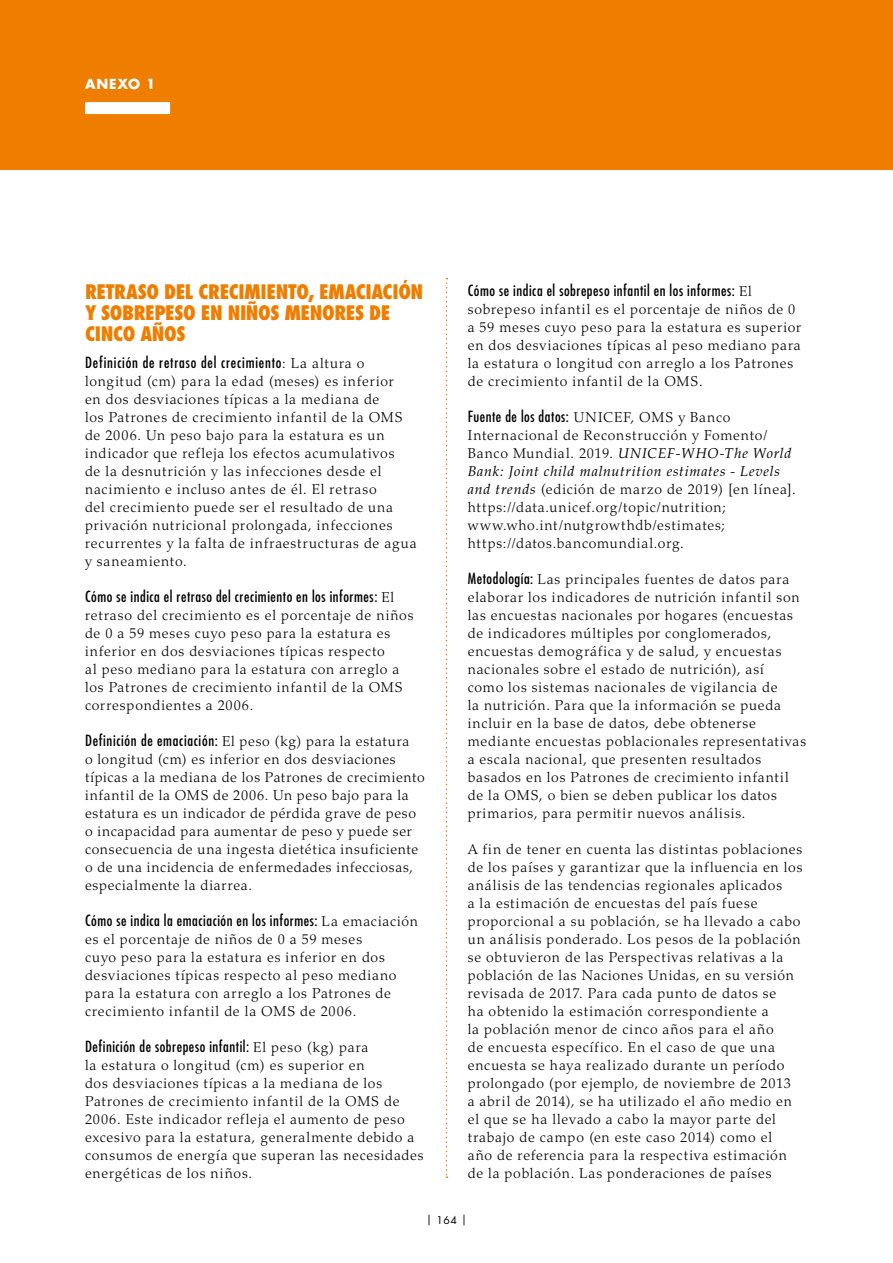
<style>
.page{position:relative;width:893px;height:1263px;background:#fff}
.page>*{position:absolute;margin:0;border:0;box-sizing:border-box;transform-origin:0 0}
.Heading2bis{font:800 condensed 19.5px/21px "Futura Std";letter-spacing:-.02em;color:#ef7d00}
.NewPara1_OK{font:condensed 15px "Futura Std";letter-spacing:.035em;color:#000}
.NewPara1_OK-2{font:condensed 15px "Futura Std";letter-spacing:.055em;color:#000}
.NewPara1_OK-3{font:300 14.25px/18px "Palatino LT Std";letter-spacing:.055em;color:#000}
.t1{font:700 13.5px "Futura Std";letter-spacing:.06em;color:#fff}
.t2{font:10.5px "Futura Std";color:#000}
.s1{font-family:"Palatino LT Std";font-weight:300;font-stretch:normal;font-size:14.25px}
.s2{font-family:"Futura Std";font-weight:400;font-stretch:condensed;font-size:15px}
.s3{font-weight:400;font-style:italic}
</style>
<div class="page">
<div style="left:0;top:0;width:893px;height:170px;background:#ef7d00"></div>
<div style="left:85px;top:102px;width:85px;height:12px;background:#fff"></div>
<svg style="left:446px;top:278px;width:1px;height:900px"></svg>
<p class="t1" style="left:85px;top:75px;width:72px">ANEXO 1</p>
<p class="Heading2bis" style="left:85px;top:281px;width:340px">RETRASO DEL CRECIMIENTO, EMACIACIÓN<br>Y SOBREPESO EN NIÑOS MENORES DE<br>CINCO AÑOS</p>
<p class="NewPara1_OK-2" style="left:85px;top:353px;width:281px">Definición de retraso del crecimiento<span class="s1">: La altura o</span></p>
<p class="NewPara1_OK-3" style="left:85px;top:372px;width:333px">longitud (cm) para la edad (meses) es inferior<br>en dos desviaciones típicas a la mediana de<br>los Patrones de crecimiento infantil de la OMS de 2006. Un peso bajo para la estatura es un indicador que refleja los efectos acumulativos<br>de la desnutrición y las infecciones desde el nacimiento e incluso antes de él. El retraso<br>del crecimiento puede ser el resultado de una privación nutricional prolongada, infecciones recurrentes y la falta de infraestructuras de agua y saneamiento.</p>
<p class="NewPara1_OK" style="left:85px;top:587px;width:311px">Cómo se indica el retraso del crecimiento en los informes: <span class="s1">El</span></p>
<p class="NewPara1_OK-3" style="left:85px;top:606px;width:330px">retraso del crecimiento es el porcentaje de niños de 0 a 59 meses cuyo peso para la estatura es inferior en dos desviaciones típicas respecto<br>al peso mediano para la estatura con arreglo a los Patrones de crecimiento infantil de la OMS correspondientes a 2006.</p>
<p class="NewPara1_OK-3" style="left:85px;top:732px;width:341px"><span class="s2">Definición de emaciación:</span> El peso (kg) para la estatura<br>o longitud (cm) es inferior en dos desviaciones típicas a la mediana de los Patrones de crecimiento infantil de la OMS de 2006. Un peso bajo para la estatura es un indicador de pérdida grave de peso o incapacidad para aumentar de peso y puede ser consecuencia de una ingesta dietética insuficiente o de una incidencia de enfermedades infecciosas, especialmente la diarrea.</p>
<p class="NewPara1_OK" style="left:85px;top:911px;width:335px">Cómo se indica la emaciación en los informes: <span class="s1">La emaciación</span></p>
<p class="NewPara1_OK-3" style="left:85px;top:930px;width:313px">es el porcentaje de niños de 0 a 59 meses cuyo peso para la estatura es inferior en dos desviaciones típicas respecto al peso mediano para la estatura con arreglo a los Patrones de crecimiento infantil de la OMS de 2006.</p>
<p class="NewPara1_OK" style="left:85px;top:1037px;width:285px">Definición de sobrepeso infantil: <span class="s1">El peso (kg) para</span></p>
<p class="NewPara1_OK-3" style="left:85px;top:1056px;width:340px">la estatura o longitud (cm) es superior en<br>dos desviaciones típicas a la mediana de los Patrones de crecimiento infantil de la OMS de 2006. Este indicador refleja el aumento de peso excesivo para la estatura, generalmente debido a consumos de energía que superan las necesidades energéticas de los niños.</p>
<p class="NewPara1_OK" style="left:468px;top:281px;width:286px">Cómo se indica el sobrepeso infantil en los informes: <span class="s1">El</span></p>
<p class="NewPara1_OK-3" style="left:468px;top:300px;width:335px">sobrepeso infantil es el porcentaje de niños de 0 a 59 meses cuyo peso para la estatura es superior en dos desviaciones típicas al peso mediano para la estatura o longitud con arreglo a los Patrones de crecimiento infantil de la OMS.</p>
<p class="NewPara1_OK" style="left:468px;top:407px;width:264px">Fuente de los datos: <span class="s1">UNICEF, OMS y Banco</span></p>
<p class="NewPara1_OK-3" style="left:468px;top:426px;width:329px">Internacional de Reconstrucción y Fomento/ Banco Mundial. 2019. <span class="s3">UNICEF-WHO-The World Bank: Joint child malnutrition estimates - Levels and trends</span> (edición de marzo de 2019) [en línea]. https://data.unicef.org/topic/nutrition; www.who.int/nutgrowthdb/estimates; https://datos.bancomundial.org.</p>
<p class="NewPara1_OK-3" style="left:468px;top:570px;width:340px"><span class="s2">Metodología:</span> Las principales fuentes de datos para elaborar los indicadores de nutrición infantil son las encuestas nacionales por hogares (encuestas de indicadores múltiples por conglomerados, encuestas demográfica y de salud, y encuestas nacionales sobre el estado de nutrición), así<br>como los sistemas nacionales de vigilancia de<br>la nutrición. Para que la información se pueda incluir en la base de datos, debe obtenerse mediante encuestas poblacionales representativas a escala nacional, que presenten resultados basados en los Patrones de crecimiento infantil de la OMS, o bien se deben publicar los datos primarios, para permitir nuevos análisis.</p>
<p class="NewPara1_OK-3" style="left:468px;top:840px;width:336px">A fin de tener en cuenta las distintas poblaciones de los países y garantizar que la influencia en los análisis de las tendencias regionales aplicados<br>a la estimación de encuestas del país fuese proporcional a su población, se ha llevado a cabo un análisis ponderado. Los pesos de la población se obtuvieron de las Perspectivas relativas a la población de las Naciones Unidas, en su versión revisada de 2017. Para cada punto de datos se<br>ha obtenido la estimación correspondiente a<br>la población menor de cinco años para el año<br>de encuesta específico. En el caso de que una encuesta se haya realizado durante un período prolongado (por ejemplo, de noviembre de 2013<br>a abril de 2014), se ha utilizado el año medio en el que se ha llevado a cabo la mayor parte del trabajo de campo (en este caso 2014) como el<br>año de referencia para la respectiva estimación de la población. Las ponderaciones de países</p>
<p class="t2" style="left:426px;top:1214px;width:42px">| 164 |</p>
</div>
